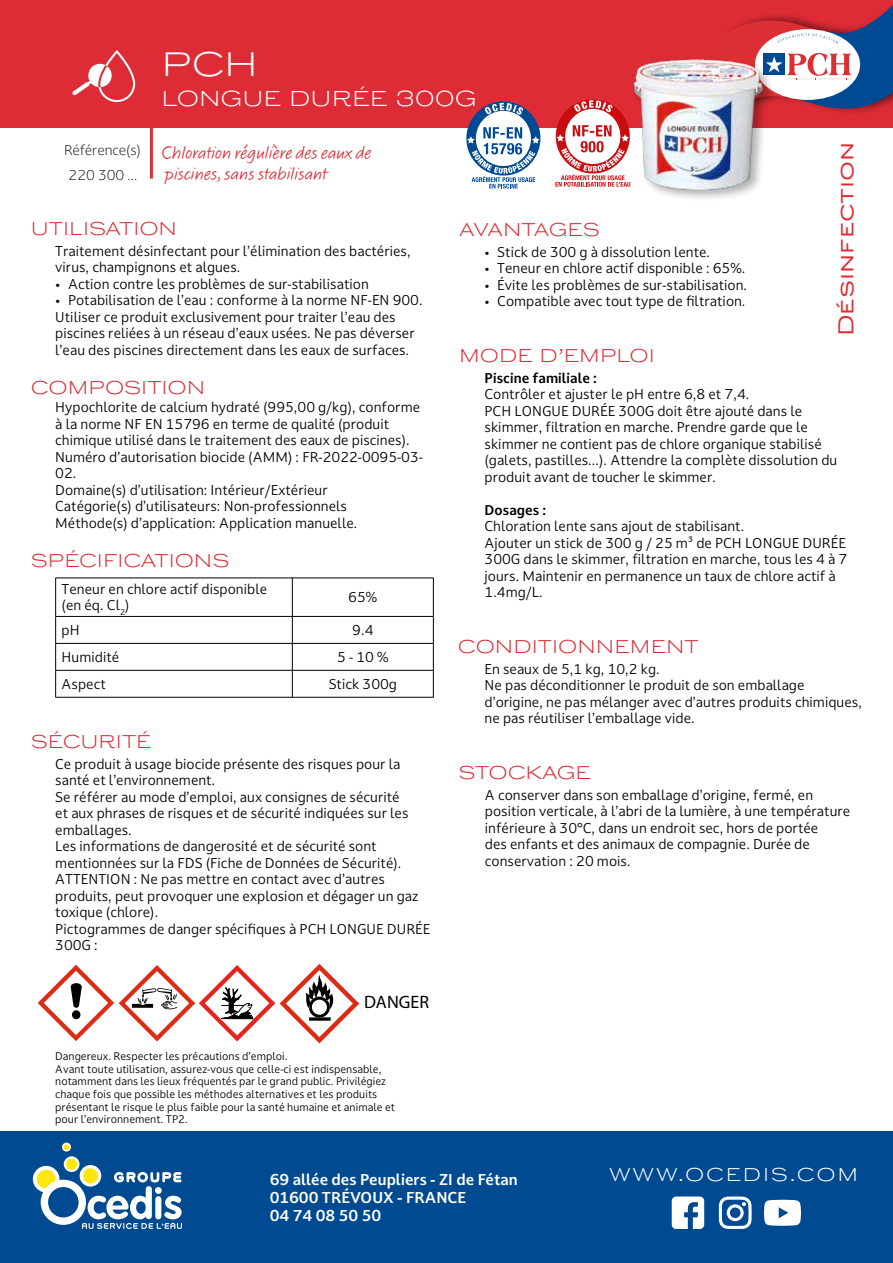
<style>
.page{position:relative;width:893px;height:1263px;background:#fff}
.page>*{position:absolute;margin:0;border:0;box-sizing:border-box;transform-origin:0 0}
.t1{font:33px "Wedding Gothic ATF";color:#fff}
.t2{font:21px "Wedding Gothic ATF";color:#fff}
.t3{font:21px "Wedding Gothic ATF";color:#dd2e34}
.t4{font:18px "Wedding Gothic ATF";color:#dd2c36}
.t5{font:18px/21.6px "Calliope MVB";color:#dd2c36}
.t6{font:18px "Wedding Gothic ATF";letter-spacing:.1em;color:#fff}
.t7{font:18px "Wedding Gothic ATF";letter-spacing:-.02em;color:#dd2c36}
.t8{font:18px "Myriad Pro";color:#000}
.t9{font:700 15px/18px "Darkmode Darkmode On";color:#fff}
.t10{font:13.5px/16.5px "Darkmode Darkmode On";color:#000}
.t11{font:700 13.5px "Darkmode Darkmode On";color:#000}
.t12{font:300 13.5px "Darkmode Darkmode On";color:#000}
.t13{font:10.5px/12.6px "Darkmode Darkmode On";color:#000}
</style>
<div class="page">
<hr style="left:150px;top:0;width:3px;height:179px;background:#dd2e34">
<div style="left:0;top:1131px;width:893px;height:132px;background:#004a92"></div>
<div style="left:0;top:0;width:893px;height:128px;background:#dd2c35"></div>
<svg style="left:72px;top:50px;width:63px;height:52px"></svg>
<div style="left:722px;top:0;width:171px;height:130px;background:#000;opacity:.51"></div>
<svg style="left:722px;top:5px;width:171px;height:119px"></svg>
<hr style="left:56px;top:577px;width:236px;height:1px;background:#000">
<hr style="left:55px;top:577px;width:1px;height:39px;background:#000">
<hr style="left:293px;top:577px;width:140px;height:1px;background:#000">
<hr style="left:433px;top:577px;width:1px;height:39px;background:#000">
<svg style="left:55px;top:616px;width:1px;height:82px"></svg>
<svg style="left:433px;top:616px;width:1px;height:82px"></svg>
<hr style="left:56px;top:697px;width:236px;height:1px;background:#000">
<hr style="left:293px;top:697px;width:140px;height:1px;background:#000">
<hr style="left:292px;top:577px;width:1px;height:39px;background:#000">
<hr style="left:56px;top:616px;width:236px;height:1px;background:#000">
<hr style="left:293px;top:616px;width:140px;height:1px;background:#000">
<hr style="left:56px;top:643px;width:236px;height:1px;background:#000">
<hr style="left:293px;top:643px;width:140px;height:1px;background:#000">
<hr style="left:56px;top:670px;width:236px;height:1px;background:#000">
<hr style="left:293px;top:670px;width:140px;height:1px;background:#000">
<svg style="left:292px;top:616px;width:1px;height:82px"></svg>
<div style="left:632px;top:58px;width:144px;height:144px;background:#000;opacity:.3"></div>
<img style="left:632px;top:54px;width:137px;height:141px">
<svg style="left:38px;top:964px;width:321px;height:79px"></svg>
<svg style="left:466px;top:101px;width:75px;height:88px"></svg>
<svg style="left:555px;top:96px;width:78px;height:91px"></svg>
<svg style="left:33px;top:1142px;width:149px;height:87px"></svg>
<svg style="left:764px;top:1200px;width:37px;height:26px"></svg>
<svg style="left:672px;top:1196px;width:32px;height:33px"></svg>
<svg style="left:719px;top:1196px;width:33px;height:33px"></svg>
<h1 class="t1" style="left:162px;top:42px;width:98px">PCH</h1>
<h2 class="t2" style="left:162px;top:84px;width:317px">LONGUE DURÉE 300G</h2>
<p class="t12" style="left:64px;top:140px;width:79px">Référence(s)</p>
<p class="t12" style="left:69px;top:166px;width:71px">220 300 ...</p>
<h3 class="t5" style="left:162px;top:143px;width:211px">Chloration régulière des eaux de piscines, sans stabilisant</h3>
<h3 class="t4" style="left:31px;top:217px;width:148px">UTILISATION</h3>
<p class="t10" style="left:55px;top:242px;width:357px">Traitement désinfectant pour l’élimination des bactéries, virus, champignons et algues.</p>
<p class="t10" style="left:55px;top:275px;width:315px">• Action contre les problèmes de sur-stabilisation</p>
<p class="t10" style="left:55px;top:292px;width:369px">• Potabilisation de l’eau : conforme à la norme NF-EN 900.<br>Utiliser ce produit exclusivement pour traiter l’eau des piscines reliées à un réseau d’eaux usées. Ne pas déverser l’eau des piscines directement dans les eaux de surfaces.</p>
<h3 class="t4" style="left:31px;top:375px;width:176px">COMPOSITION</h3>
<p class="t10" style="left:55px;top:399px;width:369px">Hypochlorite de calcium hydraté (995,00 g/kg), conforme à la norme NF EN 15796 en terme de qualité (produit chimique utilisé dans le traitement des eaux de piscines).<br>Numéro d’autorisation biocide (AMM) : FR-2022-0095-03- 02.<br>Domaine(s) d’utilisation: Intérieur/Extérieur<br>Catégorie(s) d’utilisateurs: Non-professionnels<br>Méthode(s) d’application: Application manuelle.</p>
<h3 class="t4" style="left:31px;top:548px;width:200px">SPÉCIFICATIONS</h3>
<p class="t10" style="left:62px;top:580px;width:207px">Teneur en chlore actif disponible (en éq. Cl<sub>2</sub>)</p>
<p class="t10" style="left:348px;top:589px;width:31px">65%</p>
<p class="t10" style="left:62px;top:621px;width:20px">pH</p>
<p class="t10" style="left:352px;top:621px;width:23px">9.4</p>
<p class="t10" style="left:62px;top:648px;width:59px">Humidité</p>
<p class="t10" style="left:337px;top:648px;width:53px">5 - 10 %</p>
<p class="t10" style="left:62px;top:675px;width:46px">Aspect</p>
<p class="t10" style="left:329px;top:675px;width:70px">Stick 300g</p>
<h3 class="t4" style="left:31px;top:730px;width:122px">SÉCURITÉ</h3>
<p class="t10" style="left:55px;top:755px;width:377px">Ce produit à usage biocide présente des risques pour la santé et l’environnement.<br>Se référer au mode d’emploi, aux consignes de sécurité<br>et aux phrases de risques et de sécurité indiquées sur les emballages.<br>Les informations de dangerosité et de sécurité sont mentionnées sur la FDS (Fiche de Données de Sécurité).<br>ATTENTION : Ne pas mettre en contact avec d’autres produits, peut provoquer une explosion et dégager un gaz toxique (chlore).<br>Pictogrammes de danger spécifiques à PCH LONGUE DURÉE 300G :</p>
<h3 class="t8" style="left:364px;top:991px;width:67px">DANGER</h3>
<p class="t13" style="left:55px;top:1050px;width:341px">Dangereux. Respecter les précautions d’emploi.<br>Avant toute utilisation, assurez-vous que celle-ci est indispensable, notamment dans les lieux fréquentés par le grand public. Privilégiez chaque fois que possible les méthodes alternatives et les produits présentant le risque le plus faible pour la santé humaine et animale et pour l’environnement. TP2.</p>
<h3 class="t7" style="left:459px;top:217px;width:142px">AVANTAGES</h3>
<p class="t10" style="left:485px;top:243px;width:227px">• Stick de 300 g à dissolution lente.</p>
<p class="t10" style="left:485px;top:259px;width:263px">• Teneur en chlore actif disponible : 65%.</p>
<p class="t10" style="left:485px;top:276px;width:264px">• Évite les problèmes de sur-stabilisation.</p>
<p class="t10" style="left:485px;top:292px;width:263px">• Compatible avec tout type de filtration.</p>
<h3 class="t4" style="left:459px;top:344px;width:197px">MODE D’EMPLOI</h3>
<h2 class="t3" style="left:832px;top:336px;width:196px;rotate:-90deg">Désinfection</h2>
<p class="t11" style="left:485px;top:368px;width:114px">Piscine familiale :</p>
<p class="t10" style="left:485px;top:386px;width:354px">Contrôler et ajuster le pH entre 6,8 et 7,4.<br>PCH LONGUE DURÉE 300G doit être ajouté dans le skimmer, filtration en marche. Prendre garde que le skimmer ne contient pas de chlore organique stabilisé (galets, pastilles...). Attendre la complète dissolution du produit avant de toucher le skimmer.</p>
<p class="t11" style="left:485px;top:500px;width:63px">Dosages :</p>
<p class="t10" style="left:485px;top:518px;width:364px">Chloration lente sans ajout de stabilisant.<br>Ajouter un stick de 300 g / 25 m³ de PCH LONGUE DURÉE 300G dans le skimmer, filtration en marche, tous les 4 à 7 jours. Maintenir en permanence un taux de chlore actif à 1.4mg/L.</p>
<h3 class="t4" style="left:458px;top:635px;width:242px">CONDITIONNEMENT</h3>
<p class="t10" style="left:485px;top:660px;width:379px">En seaux de 5,1 kg, 10,2 kg.<br>Ne pas déconditionner le produit de son emballage d’origine, ne pas mélanger avec d’autres produits chimiques, ne pas réutiliser l’emballage vide.</p>
<h3 class="t4" style="left:458px;top:761px;width:134px">STOCKAGE</h3>
<p class="t10" style="left:485px;top:786px;width:367px">A conserver dans son emballage d’origine, fermé, en position verticale, à l’abri de la lumière, à une température inférieure à 30°C, dans un endroit sec, hors de portée<br>des enfants et des animaux de compagnie. Durée de conservation : 20 mois.</p>
<p class="t9" style="left:270px;top:1170px;width:250px">69 allée des Peupliers - ZI de Fétan<br>01600 TRÉVOUX - FRANCE<br>04 74 08 50 50</p>
<h3 class="t6" style="left:609px;top:1162px;width:250px">WWW.OCEDIS.COM</h3>
</div>
